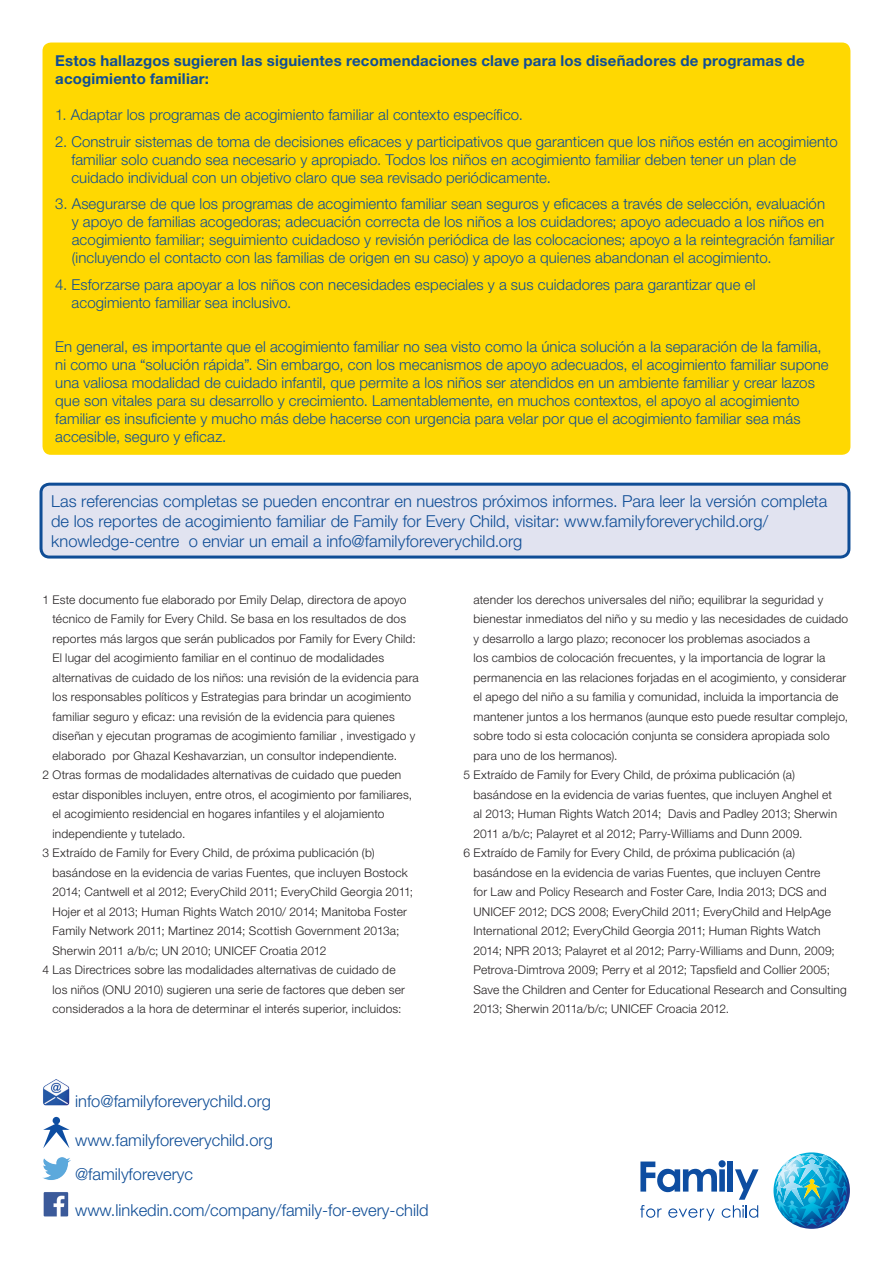
<style>
.page{position:relative;width:893px;height:1263px;background:#fff}
.page>*{position:absolute;margin:0;border:0;box-sizing:border-box;transform-origin:0 0}
.body_text{font:300 16.5px/19.8px "Helvetica Neue LT Std";color:#0f4d96}
.Paragraph_Style_2{font:300 15px/18px "Helvetica Neue LT Std";letter-spacing:.005em;color:#0f4d96}
.body_text-2{font:300 15px/18px "Helvetica Neue LT Std";letter-spacing:.005em;color:#0f4d96}
.body_text-3{font:700 15px/18px "Helvetica Neue LT Std";letter-spacing:.015em;color:#0f4d96}
.t1{font:300 12px/19.5px "Helvetica Neue LT Std";letter-spacing:.015em;color:#231f20}
</style>
<div class="page">
<svg style="left:773px;top:1152px;width:77px;height:77px"></svg>
<img style="left:783px;top:1176px;width:18px;height:13px">
<svg style="left:640px;top:1160px;width:118px;height:61px"></svg>
<div style="left:41px;top:484px;width:808px;height:73px;background:#e1e3f0;border-radius:9px"></div>
<div style="left:40px;top:483px;width:810px;height:75px;border:3px solid #0f4d96;border-radius:9px"></div>
<img style="left:43px;top:1079px;width:27px;height:27px">
<svg style="left:43px;top:1117px;width:27px;height:31px"></svg>
<img style="left:43px;top:1157px;width:27px;height:23px">
<img style="left:43px;top:1192px;width:26px;height:25px">
<div style="left:43px;top:43px;width:807px;height:412px;background:#ffd801;border-radius:9px"></div>
<p class="body_text-3" style="left:55px;top:51px;width:751px">Estos hallazgos sugieren las siguientes recomendaciones clave para los diseñadores de programas de acogimiento familiar:</p>
<p class="Paragraph_Style_2" style="left:55px;top:105px;width:469px">1. Adaptar los programas de acogimiento familiar al contexto específico.</p>
<p class="Paragraph_Style_2" style="left:71px;top:132px;width:768px;text-indent:-16px">2. Construir sistemas de toma de decisiones eficaces y participativos que garanticen que los niños estén en acogimiento familiar solo cuando sea necesario y apropiado. Todos los niños en acogimiento familiar deben tener un plan de cuidado individual con un objetivo claro que sea revisado periódicamente.</p>
<p class="Paragraph_Style_2" style="left:72px;top:194px;width:764px;text-indent:-17px">3. Asegurarse de que los programas de acogimiento familiar sean seguros y eficaces a través de selección, evaluación y apoyo de familias acogedoras; adecuación correcta de los niños a los cuidadores; apoyo adecuado a los niños en acogimiento familiar; seguimiento cuidadoso y revisión periódica de las colocaciones; apoyo a la reintegración familiar (incluyendo el contacto con las familias de origen en su caso) y apoyo a quienes abandonan el acogimiento.</p>
<p class="Paragraph_Style_2" style="left:72px;top:275px;width:685px;text-indent:-16px">4. Esforzarse para apoyar a los niños con necesidades especiales y a sus cuidadores para garantizar que el acogimiento familiar sea inclusivo.</p>
<p class="body_text-2" style="left:55px;top:337px;width:775px">En general, es importante que el acogimiento familiar no sea visto como la única solución a la separación de la familia, ni como una “solución rápida”. Sin embargo, con los mecanismos de apoyo adecuados, el acogimiento familiar supone una valiosa modalidad de cuidado infantil, que permite a los niños ser atendidos en un ambiente familiar y crear lazos que son vitales para su desarrollo y crecimiento. Lamentablemente, en muchos contextos, el apoyo al acogimiento familiar es insuficiente y mucho más debe hacerse con urgencia para velar por que el acogimiento familiar sea más accesible, seguro y eficaz.</p>
<p class="body_text" style="left:51px;top:491px;width:778px">Las referencias completas se pueden encontrar en nuestros próximos informes. Para leer la versión completa de los reportes de acogimiento familiar de Family for Every Child, visitar: www.familyforeverychild.org/ knowledge-centre o enviar un email a info@familyforeverychild.org</p>
<p class="t1" style="left:53px;top:590px;width:368px;text-indent:-10px">1 Este documento fue elaborado por Emily Delap, directora de apoyo técnico de Family for Every Child. Se basa en los resultados de dos reportes más largos que serán publicados por Family for Every Child:<br>El lugar del acogimiento familiar en el continuo de modalidades alternativas de cuidado de los niños: una revisión de la evidencia para los responsables políticos y Estrategias para brindar un acogimiento familiar seguro y eficaz: una revisión de la evidencia para quienes diseñan y ejecutan programas de acogimiento familiar , investigado y elaborado por Ghazal Keshavarzian, un consultor independiente.</p>
<p class="t1" style="left:53px;top:765px;width:361px;text-indent:-10px">2 Otras formas de modalidades alternativas de cuidado que pueden estar disponibles incluyen, entre otros, el acogimiento por familiares, el acogimiento residencial en hogares infantiles y el alojamiento independiente y tutelado.</p>
<p class="t1" style="left:53px;top:843px;width:362px;text-indent:-10px">3 Extraído de Family for Every Child, de próxima publicación (b) basándose en la evidencia de varias Fuentes, que incluyen Bostock 2014; Cantwell et al 2012; EveryChild 2011; EveryChild Georgia 2011; Hojer et al 2013; Human Rights Watch 2010/ 2014; Manitoba Foster Family Network 2011; Martinez 2014; Scottish Government 2013a; Sherwin 2011 a/b/c; UN 2010; UNICEF Croatia 2012</p>
<p class="t1" style="left:53px;top:960px;width:354px;text-indent:-10px">4 Las Directrices sobre las modalidades alternativas de cuidado de los niños (ONU 2010) sugieren una serie de factores que deben ser considerados a la hora de determinar el interés superior, incluidos:</p>
<p class="body_text" style="left:75px;top:1090px;width:197px">info@familyforeverychild.org</p>
<p class="body_text" style="left:75px;top:1130px;width:199px">www.familyforeverychild.org</p>
<p class="body_text" style="left:75px;top:1163px;width:120px">@familyforeveryc</p>
<p class="body_text" style="left:75px;top:1200px;width:355px">www.linkedin.com/company/family-for-every-child</p>
<p class="body_text-3" style="left:49px;top:1201px;width:333px">4 El acogimiento familiar en el punto de mira</p>
<p class="t1" style="left:473px;top:590px;width:376px">atender los derechos universales del niño; equilibrar la seguridad y bienestar inmediatos del niño y su medio y las necesidades de cuidado y desarrollo a largo plazo; reconocer los problemas asociados a<br>los cambios de colocación frecuentes, y la importancia de lograr la permanencia en las relaciones forjadas en el acogimiento, y considerar el apego del niño a su familia y comunidad, incluida la importancia de mantener juntos a los hermanos (aunque esto puede resultar complejo, sobre todo si esta colocación conjunta se considera apropiada solo para uno de los hermanos).</p>
<p class="t1" style="left:473px;top:765px;width:365px;text-indent:-10px">5 Extraído de Family for Every Child, de próxima publicación (a) basándose en la evidencia de varias fuentes, que incluyen Anghel et al 2013; Human Rights Watch 2014; Davis and Padley 2013; Sherwin 2011 a/b/c; Palayret et al 2012; Parry-Williams and Dunn 2009.</p>
<p class="t1" style="left:473px;top:843px;width:375px;text-indent:-10px">6 Extraído de Family for Every Child, de próxima publicación (a) basándose en la evidencia de varias Fuentes, que incluyen Centre<br>for Law and Policy Research and Foster Care, India 2013; DCS and UNICEF 2012; DCS 2008; EveryChild 2011; EveryChild and HelpAge International 2012; EveryChild Georgia 2011; Human Rights Watch 2014; NPR 2013; Palayret et al 2012; Parry-Williams and Dunn, 2009; Petrova-Dimtrova 2009; Perry et al 2012; Tapsfield and Collier 2005; Save the Children and Center for Educational Research and Consulting 2013; Sherwin 2011a/b/c; UNICEF Croacia 2012.</p>
</div>
